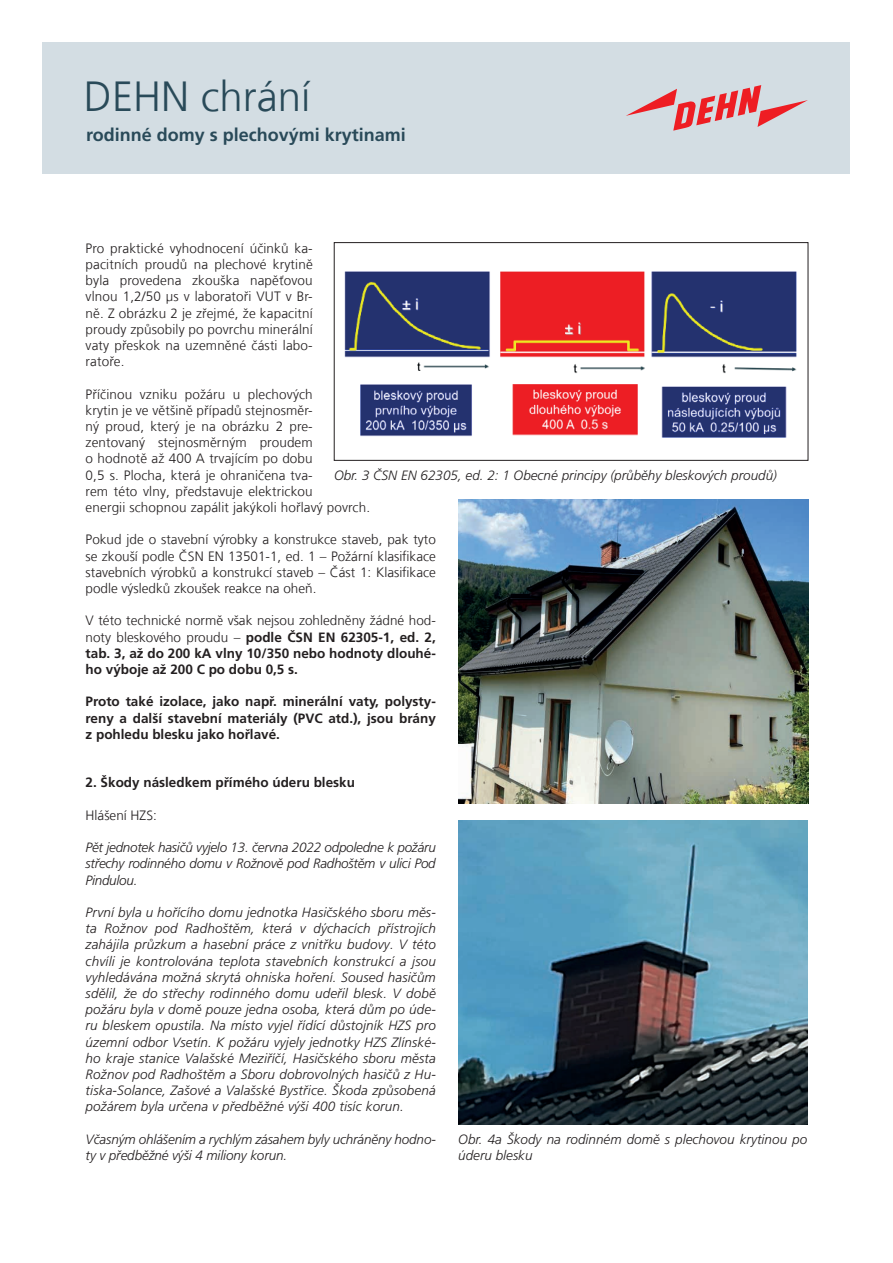
<style>
.page{position:relative;width:893px;height:1263px;background:#fff}
.page>*{position:absolute;margin:0;border:0;box-sizing:border-box;transform-origin:0 0}
.t1{font:300 42px "Frutiger LT Com";color:#294a59}
.t2{font:700 18px "Frutiger LT Com";color:#294a59}
.t3{font:italic 300 13.5px/16.2px "Frutiger LT Pro";color:#231f20;text-align:justify}
.t4{font:300 13.5px/16.2px "Frutiger LT Com";letter-spacing:.01em;color:#231f20;text-align:justify}
.t5{font:700 13.5px/16.2px "Frutiger LT Com";color:#231f20;text-align:justify}
.s1{font-weight:300}
</style>
<div class="page">
<div style="left:43px;top:43px;width:807px;height:131px;background:#d3dde3"></div>
<svg style="left:626px;top:85px;width:182px;height:46px"></svg>
<img style="left:344px;top:271px;width:453px;height:167px">
<div style="left:334px;top:242px;width:474px;height:218px;border:1px solid #231f20"></div>
<img style="left:458px;top:500px;width:350px;height:303px">
<img style="left:458px;top:821px;width:349px;height:304px">
<h1 class="t1" style="left:84px;top:72px;width:228px">DEHN chrání</h1>
<h2 class="t2" style="left:86px;top:125px;width:321px">rodinné domy s plechovými krytinami</h2>
<p class="t4" style="left:86px;top:240px;width:229px">Pro praktické vyhodnocení účinků ka&shy;pacitních proudů na plechové krytině byla provedena zkouška napěťovou vlnou 1,2/50 µs v laboratoři VUT v Br&shy;ně. Z obrázku 2 je zřejmé, že kapacitní proudy způsobily po povrchu minerální vaty přeskok na uzemněné části labo&shy;ratoře.</p>
<p class="t4" style="left:86px;top:386px;width:286px;text-align:left">Příčinou vzniku požáru u plechových<br>krytin je ve většině případů stejnosměr-<br>ný proud, který je na obrázku 2 pre&shy;zentovaný stejnosměrným proudem<br>o hodnotě až 400 A trvajícím po dobu<br>0,5 s. Plocha, která je ohraničena tva-<br>rem této vlny, představuje elektrickou<br>energii schopnou zapálit jakýkoli hořlavý povrch.</p>
<p class="t4" style="left:86px;top:532px;width:352px">Pokud jde o stavební výrobky a konstrukce staveb, pak tyto se zkouší podle ČSN EN 13501-1, ed. 1 – Požární klasifikace stavebních výrobků a konstrukcí staveb – Část 1: Klasifikace podle výsledků zkoušek reakce na oheň.</p>
<p class="t5" style="left:86px;top:613px;width:352px"><span class="s1">V této technické normě však nejsou zohledněny žádné hod&shy;noty bleskového proudu –</span> podle ČSN EN 62305-1, ed. 2, tab. 3, až do 200 kA vlny 10/350 nebo hodnoty dlouhé&shy;ho výboje až 200 C po dobu 0,5 s.</p>
<p class="t5" style="left:86px;top:694px;width:352px">Proto také izolace, jako např. minerální vaty, polysty&shy;reny a další stavební materiály (PVC atd.), jsou brány z pohledu blesku jako hořlavé.</p>
<p class="t5" style="left:86px;top:775px;width:271px">2. Škody následkem přímého úderu blesku</p>
<p class="t4" style="left:86px;top:807px;width:73px">Hlášení HZS:</p>
<p class="t3" style="left:86px;top:839px;width:352px">Pět jednotek hasičů vyjelo 13. června 2022 odpoledne k požáru střechy rodinného domu v Rožnově pod Radhoštěm v ulici Pod Pindulou.</p>
<p class="t3" style="left:86px;top:904px;width:352px">První byla u hořícího domu jednotka Hasičského sboru měs&shy;ta Rožnov pod Radhoštěm, která v dýchacích přístrojích zahájila průzkum a hasební práce z vnitřku budovy. V této chvíli je kontrolována teplota stavebních konstrukcí a jsou vyhledávána možná skrytá ohniska hoření. Soused hasičům sdělil, že do střechy rodinného domu udeřil blesk. V době požáru byla v domě pouze jedna osoba, která dům po úde&shy;ru bleskem opustila. Na místo vyjel řídící důstojník HZS pro územní odbor Vsetín. K požáru vyjely jednotky HZS Zlínské&shy;ho kraje stanice Valašské Meziříčí, Hasičského sboru města Rožnov pod Radhoštěm a Sboru dobrovolných hasičů z Hu&shy;tiska-Solance, Zašové a Valašské Bystřice. Škoda způsobená požárem byla určena v předběžné výši 400 tisíc korun.</p>
<p class="t3" style="left:86px;top:1131px;width:352px">Včasným ohlášením a rychlým zásahem byly uchráněny hodno&shy;ty v předběžné výši 4 miliony korun.</p>
<p class="t3" style="left:334px;top:467px;width:444px">Obr. 3 ČSN EN 62305, ed. 2: 1 Obecné principy (průběhy bleskových proudů)</p>
<p class="t3" style="left:458px;top:1131px;width:350px">Obr. 4a Škody na rodinném domě s plechovou krytinou po úderu blesku</p>
</div>
